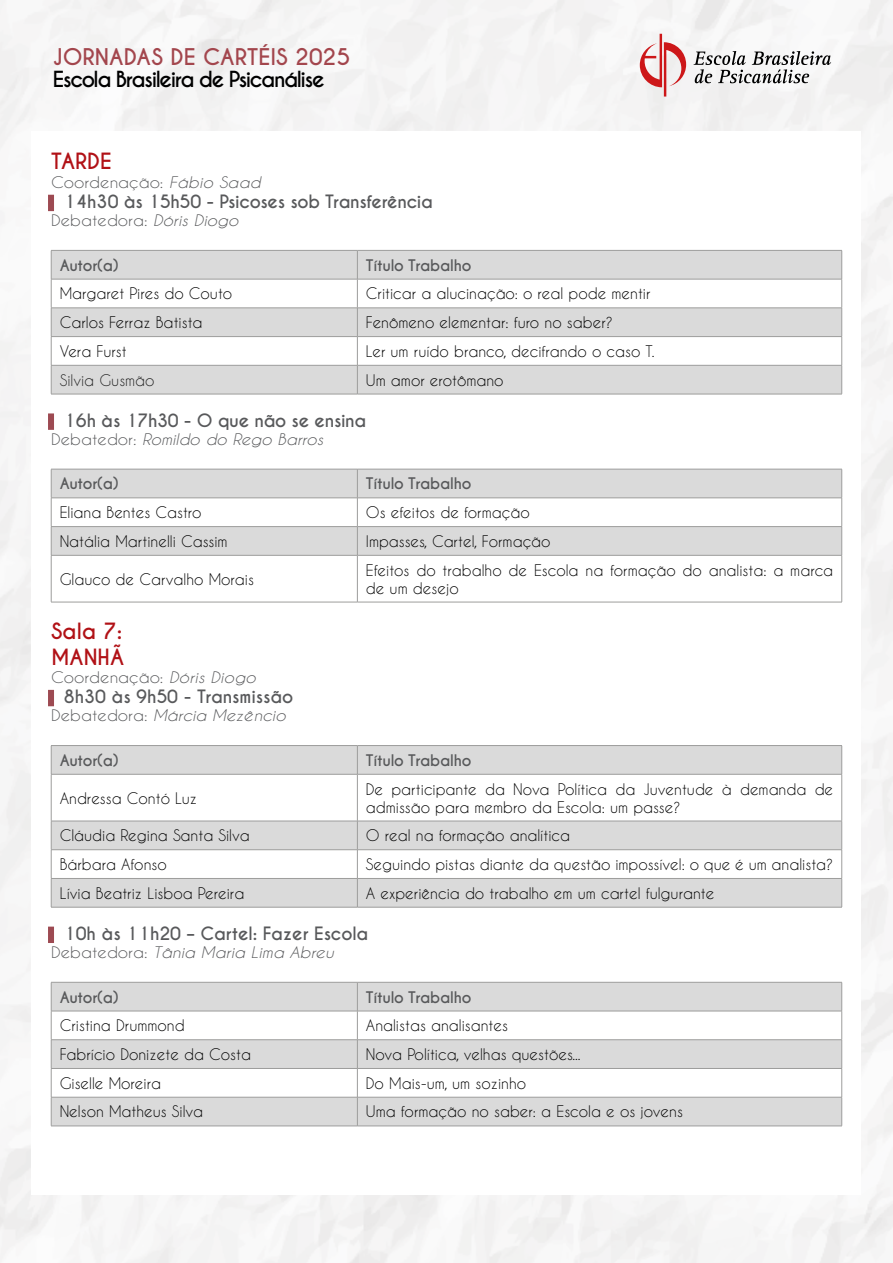
<style>
.page{position:relative;width:893px;height:1263px;background:#fff}
.page>*{position:absolute;margin:0;border:0;box-sizing:border-box;transform-origin:0 0}
.t1{font:700 21.6px "Caviar Dreams";color:#a3464d}
.t2{font:700 21px/25.2px "Caviar Dreams";color:#b11116}
.t3{font:700 20.85px "Caviar Dreams";letter-spacing:-.07em;color:#000}
.t4{font:700 17.25px "Caviar Dreams";letter-spacing:-.01em;color:#58595b}
.t5{font:15px/18px "Caviar Dreams";color:#000}
.t6{font:700 15px "Caviar Dreams";letter-spacing:-.015em;color:#58595b}
.t7{font:italic 15px "Caviar Dreams";color:#58595b;scale:1.1 1}
.t8{font:15px "Caviar Dreams";color:#58595b;scale:1.1 1}
.t9{font:15px "Caviar Dreams";color:#222}
.s1{font-style:italic}
.s2{font-style:normal}
</style>
<div class="page">
<svg style="left:694px;top:51px;width:137px;height:32px"></svg>
<svg style="left:640px;top:34px;width:46px;height:63px"></svg>
<div style="left:48px;top:195px;width:6px;height:16px;background:#9d4a52"></div>
<div style="left:48px;top:413px;width:6px;height:17px;background:#9d4a52"></div>
<div style="left:48px;top:690px;width:6px;height:16px;background:#9d4a52"></div>
<div style="left:48px;top:926px;width:6px;height:17px;background:#9d4a52"></div>
<svg style="left:52px;top:251px;width:789px;height:143px;fill:#dadada"></svg>
<hr style="left:51px;top:250px;width:306px;height:1px;background:#9d9d9c">
<hr style="left:357px;top:250px;width:485px;height:1px;background:#9d9d9c">
<hr style="left:51px;top:279px;width:306px;height:1px;background:#9d9d9c">
<hr style="left:357px;top:279px;width:485px;height:1px;background:#9d9d9c">
<hr style="left:51px;top:308px;width:306px;height:1px;background:#9d9d9c">
<hr style="left:357px;top:308px;width:485px;height:1px;background:#9d9d9c">
<hr style="left:51px;top:336px;width:306px;height:1px;background:#9d9d9c">
<hr style="left:357px;top:336px;width:485px;height:1px;background:#9d9d9c">
<hr style="left:51px;top:365px;width:306px;height:1px;background:#9d9d9c">
<svg style="left:51px;top:251px;width:1px;height:143px"></svg>
<hr style="left:357px;top:365px;width:485px;height:1px;background:#9d9d9c">
<svg style="left:357px;top:251px;width:1px;height:143px"></svg>
<svg style="left:841px;top:251px;width:1px;height:143px"></svg>
<hr style="left:51px;top:394px;width:306px;height:1px;background:#9d9d9c">
<hr style="left:357px;top:394px;width:485px;height:1px;background:#9d9d9c">
<svg style="left:52px;top:470px;width:789px;height:85px;fill:#dadada"></svg>
<hr style="left:51px;top:469px;width:306px;height:1px;background:#9d9d9c">
<hr style="left:357px;top:469px;width:485px;height:1px;background:#9d9d9c">
<hr style="left:51px;top:498px;width:306px;height:1px;background:#9d9d9c">
<hr style="left:357px;top:498px;width:485px;height:1px;background:#9d9d9c">
<hr style="left:51px;top:526px;width:306px;height:1px;background:#9d9d9c">
<svg style="left:51px;top:469px;width:1px;height:86px"></svg>
<hr style="left:357px;top:526px;width:485px;height:1px;background:#9d9d9c">
<svg style="left:357px;top:469px;width:1px;height:86px"></svg>
<svg style="left:841px;top:469px;width:1px;height:86px"></svg>
<hr style="left:51px;top:555px;width:306px;height:1px;background:#9d9d9c">
<hr style="left:51px;top:555px;width:1px;height:47px;background:#9d9d9c">
<hr style="left:357px;top:555px;width:485px;height:1px;background:#9d9d9c">
<hr style="left:357px;top:555px;width:1px;height:47px;background:#9d9d9c">
<hr style="left:841px;top:555px;width:1px;height:47px;background:#9d9d9c">
<hr style="left:51px;top:602px;width:306px;height:1px;background:#9d9d9c">
<hr style="left:357px;top:602px;width:485px;height:1px;background:#9d9d9c">
<svg style="left:52px;top:746px;width:789px;height:161px;fill:#dadada"></svg>
<hr style="left:51px;top:745px;width:306px;height:1px;background:#9d9d9c">
<svg style="left:51px;top:746px;width:1px;height:28px"></svg>
<hr style="left:357px;top:745px;width:485px;height:1px;background:#9d9d9c">
<svg style="left:357px;top:746px;width:1px;height:28px"></svg>
<svg style="left:841px;top:746px;width:1px;height:28px"></svg>
<hr style="left:51px;top:774px;width:306px;height:1px;background:#9d9d9c">
<hr style="left:51px;top:774px;width:1px;height:47px;background:#9d9d9c">
<hr style="left:357px;top:774px;width:485px;height:1px;background:#9d9d9c">
<hr style="left:357px;top:774px;width:1px;height:47px;background:#9d9d9c">
<hr style="left:841px;top:774px;width:1px;height:47px;background:#9d9d9c">
<hr style="left:51px;top:821px;width:306px;height:1px;background:#9d9d9c">
<hr style="left:357px;top:821px;width:485px;height:1px;background:#9d9d9c">
<hr style="left:51px;top:849px;width:306px;height:1px;background:#9d9d9c">
<hr style="left:357px;top:849px;width:485px;height:1px;background:#9d9d9c">
<hr style="left:51px;top:878px;width:306px;height:1px;background:#9d9d9c">
<svg style="left:51px;top:821px;width:1px;height:86px"></svg>
<hr style="left:357px;top:878px;width:485px;height:1px;background:#9d9d9c">
<svg style="left:357px;top:822px;width:1px;height:85px"></svg>
<svg style="left:841px;top:821px;width:1px;height:86px"></svg>
<hr style="left:51px;top:907px;width:306px;height:1px;background:#9d9d9c">
<hr style="left:357px;top:907px;width:485px;height:1px;background:#9d9d9c">
<svg style="left:52px;top:983px;width:789px;height:143px;fill:#dadada"></svg>
<hr style="left:51px;top:982px;width:306px;height:1px;background:#9d9d9c">
<hr style="left:357px;top:982px;width:485px;height:1px;background:#9d9d9c">
<hr style="left:51px;top:1011px;width:306px;height:1px;background:#9d9d9c">
<hr style="left:357px;top:1011px;width:485px;height:1px;background:#9d9d9c">
<hr style="left:51px;top:1039px;width:306px;height:1px;background:#9d9d9c">
<hr style="left:357px;top:1039px;width:485px;height:1px;background:#9d9d9c">
<hr style="left:51px;top:1068px;width:306px;height:1px;background:#9d9d9c">
<hr style="left:357px;top:1068px;width:485px;height:1px;background:#9d9d9c">
<hr style="left:51px;top:1097px;width:306px;height:1px;background:#9d9d9c">
<svg style="left:51px;top:982px;width:1px;height:144px"></svg>
<hr style="left:357px;top:1097px;width:485px;height:1px;background:#9d9d9c">
<svg style="left:357px;top:982px;width:1px;height:144px"></svg>
<svg style="left:841px;top:982px;width:1px;height:144px"></svg>
<hr style="left:51px;top:1126px;width:306px;height:1px;background:#9d9d9c">
<hr style="left:357px;top:1126px;width:485px;height:1px;background:#9d9d9c">
<h1 class="t1" style="left:53px;top:44px;width:299px">JORNADAS DE CARTÉIS 2025</h1>
<h3 class="t3" style="left:53px;top:66px;width:274px">Escola Brasileira de Psicanálise</h3>
<h2 class="t2" style="left:51px;top:150px;width:62px">TARDE</h2>
<p class="t8" style="left:51px;top:173px;width:192px">Coordenação: <span class="s1">Fábio Saad</span></p>
<p class="t4" style="left:64px;top:191px;width:371px">14h30 às 15h50 - Psicoses sob Transferência</p>
<p class="t8" style="left:51px;top:211px;width:172px">Debatedora: <span class="s1">Dóris Diogo</span></p>
<p class="t6" style="left:60px;top:256px;width:60px">Autor(a)</p>
<p class="t6" style="left:366px;top:256px;width:107px">Título Trabalho</p>
<p class="t5" style="left:60px;top:284px;width:174px">Margaret Pires do Couto</p>
<p class="t5" style="left:366px;top:284px;width:286px">Criticar a alucinação: o real pode mentir</p>
<p class="t5" style="left:60px;top:313px;width:144px">Carlos Ferraz Batista</p>
<p class="t5" style="left:366px;top:313px;width:248px">Fenômeno elementar: furo no saber?</p>
<p class="t5" style="left:60px;top:342px;width:69px">Vera Furst</p>
<p class="t5" style="left:366px;top:342px;width:290px">Ler um ruído branco, decifrando o caso T.</p>
<p class="t9" style="left:60px;top:371px;width:96px">Silvia Gusmão</p>
<p class="t5" style="left:366px;top:371px;width:139px">Um amor erotômano</p>
<p class="t4" style="left:64px;top:410px;width:304px">16h às 17h30 - O que não se ensina</p>
<p class="t7" style="left:51px;top:431px;width:249px"><span class="s2">Debatedor:</span> Romildo do Rego Barros</p>
<p class="t6" style="left:60px;top:475px;width:60px">Autor(a)</p>
<p class="t6" style="left:366px;top:475px;width:107px">Título Trabalho</p>
<p class="t5" style="left:60px;top:503px;width:143px">Eliana Bentes Castro</p>
<p class="t5" style="left:366px;top:503px;width:165px">Os efeitos de formação</p>
<p class="t5" style="left:60px;top:532px;width:169px">Natália Martinelli Cassim</p>
<p class="t5" style="left:366px;top:532px;width:186px">Impasses, Cartel, Formação</p>
<p class="t5" style="left:60px;top:570px;width:196px">Glauco de Carvalho Morais</p>
<p class="t5" style="left:366px;top:561px;width:469px">Efeitos do trabalho de Escola na formação do analista: a marca de um desejo</p>
<h2 class="t2" style="left:51px;top:619px;width:75px">Sala 7:<br>MANHÃ</h2>
<p class="t8" style="left:51px;top:668px;width:188px">Coordenação: <span class="s1">Dóris Diogo</span></p>
<p class="t4" style="left:64px;top:686px;width:231px">8h30 às 9h50 - Transmissão</p>
<p class="t7" style="left:51px;top:707px;width:215px"><span class="s2">Debatedora:</span> Márcia Mezêncio</p>
<p class="t6" style="left:60px;top:751px;width:60px">Autor(a)</p>
<p class="t6" style="left:366px;top:751px;width:107px">Título Trabalho</p>
<p class="t5" style="left:60px;top:788px;width:139px">Andressa Contó Luz</p>
<p class="t5" style="left:366px;top:779px;width:469px">De participante da Nova Política da Juventude à demanda de admissão para membro da Escola: um passe?</p>
<p class="t5" style="left:60px;top:826px;width:191px">Cláudia Regina Santa Silva</p>
<p class="t5" style="left:366px;top:826px;width:206px">O real na formação analítica</p>
<p class="t5" style="left:60px;top:855px;width:109px">Bárbara Afonso</p>
<p class="t5" style="left:366px;top:855px;width:469px">Seguindo pistas diante da questão impossível: o que é um analista?</p>
<p class="t5" style="left:60px;top:884px;width:186px">Lívia Beatriz Lisboa Pereira</p>
<p class="t5" style="left:366px;top:884px;width:350px">A experiência do trabalho em um cartel fulgurante</p>
<p class="t4" style="left:64px;top:923px;width:306px">10h às 11h20 – Cartel: Fazer Escola</p>
<p class="t7" style="left:51px;top:944px;width:259px"><span class="s2">Debatedora:</span> Tânia Maria Lima Abreu</p>
<p class="t6" style="left:60px;top:988px;width:60px">Autor(a)</p>
<p class="t6" style="left:366px;top:988px;width:107px">Título Trabalho</p>
<p class="t5" style="left:60px;top:1016px;width:127px">Cristina Drummond</p>
<p class="t5" style="left:366px;top:1016px;width:144px">Analistas analisantes</p>
<p class="t5" style="left:60px;top:1045px;width:193px">Fabrício Donizete da Costa</p>
<p class="t5" style="left:366px;top:1045px;width:216px">Nova Política, velhas questões...</p>
<p class="t5" style="left:60px;top:1074px;width:103px">Giselle Moreira</p>
<p class="t5" style="left:366px;top:1074px;width:162px">Do Mais-um, um sozinho</p>
<p class="t5" style="left:60px;top:1102px;width:145px">Nelson Matheus Silva</p>
<p class="t5" style="left:366px;top:1102px;width:318px">Uma formação no saber: a Escola e os jovens</p>
</div>
